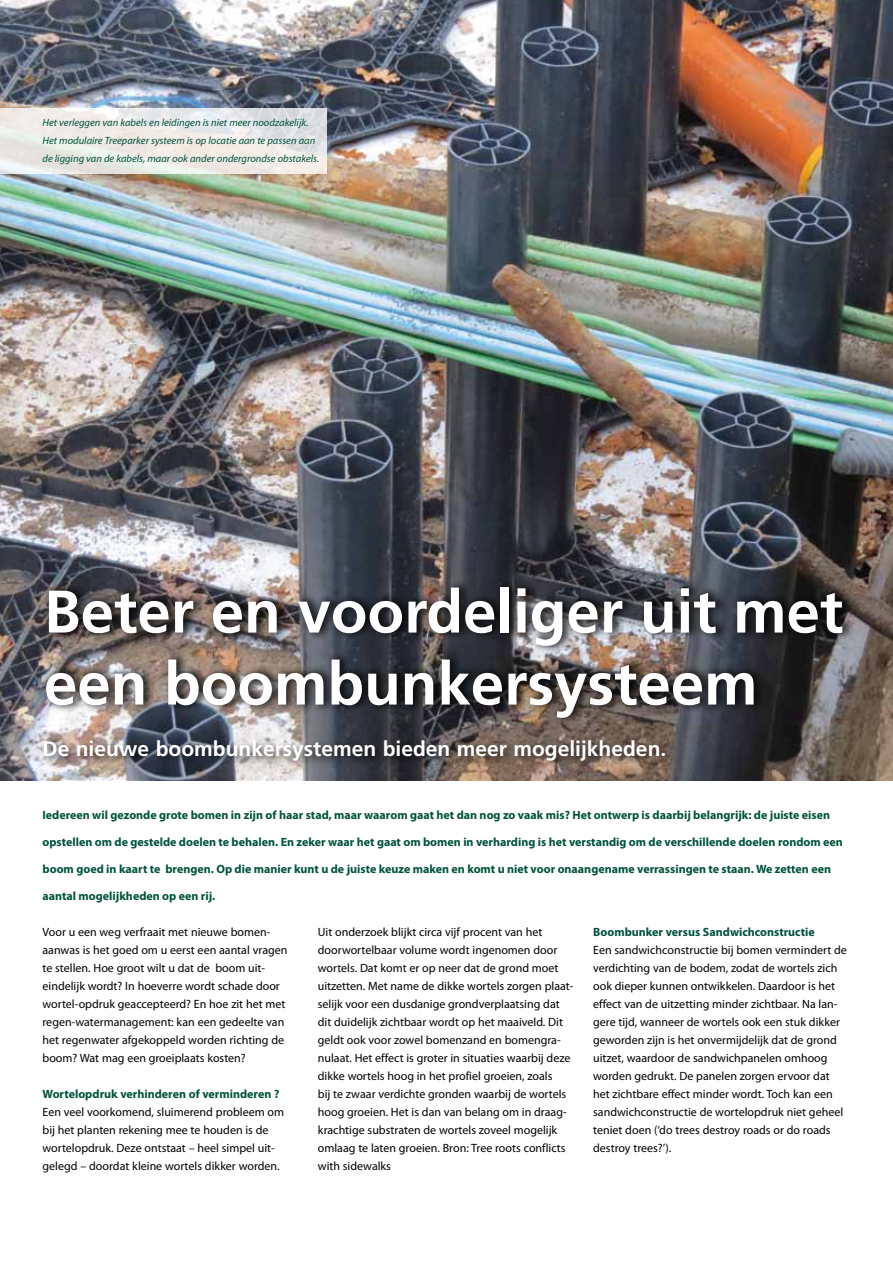
<style>
.page{position:relative;width:893px;height:1263px;background:#fff}
.page>*{position:absolute;margin:0;border:0;box-sizing:border-box;transform-origin:0 0}
.t1{font:700 60px/72px "Frutiger";color:#fff}
.t2{font:700 21px "Frutiger";color:#fff}
.t3{font:12px/18px "Myriad Pro";color:#000}
.t4{font:700 12px "Myriad Pro";color:#00533d}
.t5{font:italic 10.5px/18px "Myriad Pro";color:#00533d}
</style>
<div class="page">
<img style="left:0;top:0;width:893px;height:780px">
<div style="left:41px;top:579px;width:814px;height:148px;background:#000;opacity:.74"></div>
<div style="left:39px;top:736px;width:636px;height:35px;background:#000;opacity:.74"></div>
<svg style="left:0;top:108px;width:326px;height:66px;background:#ebe9e7"></svg>
<p class="t5" style="left:43px;top:113px;width:278px">Het verleggen van kabels en leidingen is niet meer noodzakelijk.<br>Het modulaire Treeparker systeem is op locatie aan te passen aan de ligging van de kabels, maar ook ander ondergrondse obstakels.</p>
<h1 class="t1" style="left:44px;top:575px;width:801px">Beter en voordeliger uit met een boombunkersysteem</h1>
<h2 class="t2" style="left:43px;top:736px;width:625px">De nieuwe boombunkersystemen bieden meer mogelijkheden.</h2>
<p class="t4" style="left:43px;top:807px;width:789px">Iedereen wil gezonde grote bomen in zijn of haar stad, maar waarom gaat het dan nog zo vaak mis? Het ontwerp is daarbij belangrijk: de juiste eisen</p>
<p class="t4" style="left:43px;top:834px;width:802px">opstellen om de gestelde doelen te behalen. En zeker waar het gaat om bomen in verharding is het verstandig om de verschillende doelen rondom een</p>
<p class="t4" style="left:43px;top:861px;width:790px">boom goed in kaart te brengen. Op die manier kunt u de juiste keuze maken en komt u niet voor onaangename verrassingen te staan. We zetten een</p>
<p class="t4" style="left:43px;top:888px;width:174px">aantal mogelijkheden op een rij.</p>
<p class="t3" style="left:43px;top:923px;width:246px">Voor u een weg verfraait met nieuwe bomen&shy;aanwas is het goed om u eerst een aantal vragen te stellen. Hoe groot wilt u dat de boom uit&shy;eindelijk wordt? In hoeverre wordt schade door wortel-opdruk geaccepteerd? En hoe zit het met regen-watermanagement: kan een gedeelte van het regenwater afgekoppeld worden richting de boom? Wat mag een groeiplaats kosten?</p>
<p class="t4" style="left:43px;top:1086px;width:238px">Wortelopdruk verhinderen of verminderen ?</p>
<p class="t3" style="left:43px;top:1103px;width:243px">Een veel voorkomend, sluimerend probleem om bij het planten rekening mee te houden is de wortelopdruk. Deze ontstaat – heel simpel uit&shy;gelegd – doordat kleine wortels dikker worden.</p>
<p class="t3" style="left:318px;top:923px;width:257px">Uit onderzoek blijkt circa vijf procent van het doorwortelbaar volume wordt ingenomen door wortels. Dat komt er op neer dat de grond moet uitzetten. Met name de dikke wortels zorgen plaat&shy;selijk voor een dusdanige grondverplaatsing dat dit duidelijk zichtbaar wordt op het maaiveld. Dit geldt ook voor zowel bomenzand en bomengra&shy;nulaat. Het effect is groter in situaties waarbij deze dikke wortels hoog in het profiel groeien, zoals<br>bij te zwaar verdichte gronden waarbij de wortels hoog groeien. Het is dan van belang om in draag&shy;krachtige substraten de wortels zoveel mogelijk omlaag te laten groeien. Bron: Tree roots conflicts with sidewalks</p>
<p class="t4" style="left:593px;top:924px;width:223px">Boombunker versus Sandwichconstructie</p>
<p class="t3" style="left:593px;top:941px;width:255px">Een sandwichconstructie bij bomen vermindert de verdichting van de bodem, zodat de wortels zich ook dieper kunnen ontwikkelen. Daardoor is het effect van de uitzetting minder zichtbaar. Na lan&shy;gere tijd, wanneer de wortels ook een stuk dikker geworden zijn is het onvermijdelijk dat de grond uitzet, waardoor de sandwichpanelen omhoog worden gedrukt. De panelen zorgen ervoor dat het zichtbare effect minder wordt. Toch kan een sandwichconstructie de wortelopdruk niet geheel teniet doen (‘do trees destroy roads or do roads destroy trees?’).</p>
</div>
